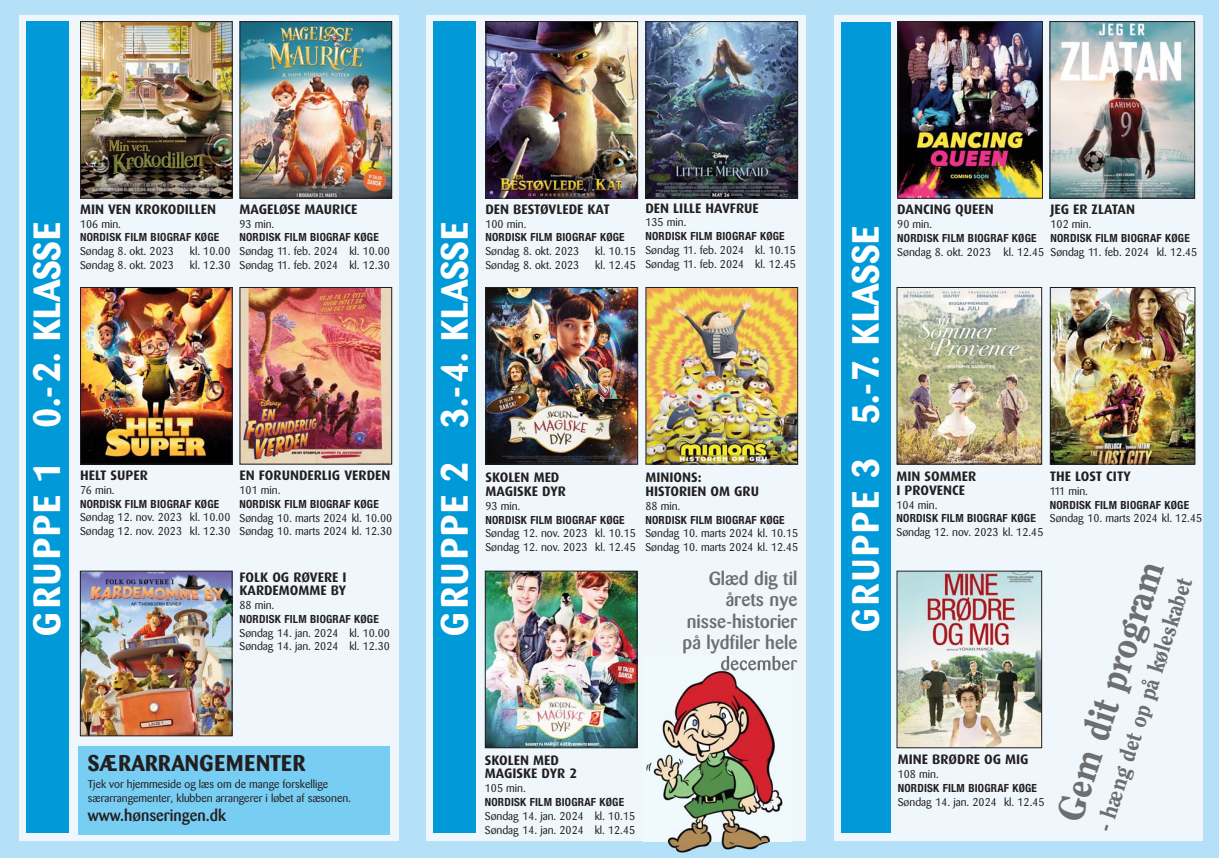
<style>
.page{position:relative;width:1219px;height:858px;background:#fff}
.page>*{position:absolute;margin:0;border:0;box-sizing:border-box;transform-origin:0 0}
.t1{font:700 37.5px "Barmeno";letter-spacing:.045em;color:#fff}
.t2{font:800 37.5px "Clearface";color:#6d6e70}
.t3{font:800 22.5px "Clearface";color:#6d6e70}
.t4{font:700 22.5px "Barmeno";letter-spacing:.02em;color:#231f20}
.t5{font:500 18.75px/21.2px "Barmeno";color:#6d6e70;text-align:right}
.t6{font:500 16.25px "Barmeno";color:#231f20}
.t7{font:700 13.75px/13.8px "Dax";color:#231f20}
.t8{font:11.25px/13.8px "Barmeno";color:#231f20}
.t9{font:700 condensed 11.25px "Helvetica Neue";letter-spacing:.02em;color:#231f20}
</style>
<div class="page">
<div style="left:0;top:0;width:1219px;height:857px;background:#b4e0f8"></div>
<div style="left:834px;top:16px;width:368px;height:824px;background:#eff7fc"></div>
<div style="left:19px;top:16px;width:379px;height:824px;background:#eff7fc"></div>
<div style="left:426px;top:16px;width:380px;height:824px;background:#eff7fc"></div>
<div style="left:26px;top:21px;width:43px;height:812px;background:#009ad9"></div>
<div style="left:434px;top:21px;width:42px;height:812px;background:#009ad9"></div>
<div style="left:841px;top:22px;width:50px;height:811px;background:#009ad9"></div>
<img style="left:82px;top:23px;width:149px;height:173px">
<div style="left:80px;top:21px;width:153px;height:177px;border:1px solid #231f20"></div>
<img style="left:82px;top:289px;width:149px;height:173px">
<div style="left:80px;top:287px;width:153px;height:177px;border:1px solid #231f20"></div>
<img style="left:82px;top:572px;width:148px;height:162px">
<div style="left:80px;top:570px;width:152px;height:166px;border:1px solid #231f20"></div>
<img style="left:242px;top:23px;width:148px;height:173px">
<div style="left:240px;top:21px;width:152px;height:177px;border:1px solid #231f20"></div>
<img style="left:242px;top:289px;width:148px;height:173px">
<div style="left:240px;top:287px;width:152px;height:177px;border:1px solid #231f20"></div>
<img style="left:488px;top:23px;width:148px;height:173px">
<div style="left:486px;top:21px;width:152px;height:177px;border:1px solid #231f20"></div>
<img style="left:488px;top:289px;width:148px;height:173px">
<div style="left:486px;top:287px;width:152px;height:177px;border:1px solid #231f20"></div>
<img style="left:648px;top:23px;width:148px;height:173px">
<div style="left:646px;top:21px;width:152px;height:177px;border:1px solid #231f20"></div>
<img style="left:648px;top:289px;width:148px;height:173px">
<div style="left:646px;top:287px;width:152px;height:177px;border:1px solid #231f20"></div>
<img style="left:487px;top:572px;width:148px;height:174px">
<div style="left:485px;top:570px;width:152px;height:178px;border:1px solid #231f20"></div>
<img style="left:899px;top:23px;width:142px;height:173px">
<div style="left:897px;top:21px;width:146px;height:177px;border:1px solid #231f20"></div>
<img style="left:899px;top:289px;width:141px;height:173px">
<div style="left:897px;top:287px;width:145px;height:177px;border:1px solid #231f20"></div>
<img style="left:899px;top:572px;width:141px;height:174px">
<div style="left:897px;top:570px;width:145px;height:178px;border:1px solid #231f20"></div>
<img style="left:1052px;top:23px;width:141px;height:173px">
<div style="left:1050px;top:21px;width:145px;height:177px;border:1px solid #231f20"></div>
<img style="left:1052px;top:289px;width:141px;height:173px">
<div style="left:1050px;top:287px;width:145px;height:177px;border:1px solid #231f20"></div>
<img style="left:642px;top:670px;width:150px;height:183px">
<img style="left:721px;top:655px;width:71px;height:15px">
<div style="left:78px;top:746px;width:312px;height:88px;background:#78cdf3"></div>
<p class="t7" style="left:645px;top:202px;width:115px">DEN LILLE HAVFRUE</p>
<p class="t8" style="left:645px;top:216px;width:43px">135 min.</p>
<p class="t9" style="left:645px;top:232px;width:141px">NORDISK FILM BIOGRAF KØGE</p>
<p class="t8" style="left:645px;top:244px;width:152px">Søndag 11. feb. 2024 kl. 10.15<br>Søndag 11. feb. 2024 kl. 12.45</p>
<p class="t7" style="left:239px;top:203px;width:120px">MAGELØSE MAURICE</p>
<p class="t8" style="left:239px;top:218px;width:36px">93 min.</p>
<p class="t9" style="left:239px;top:233px;width:141px">NORDISK FILM BIOGRAF KØGE</p>
<p class="t8" style="left:239px;top:245px;width:152px">Søndag 11. feb. 2024 kl. 10.00<br>Søndag 11. feb. 2024 kl. 12.30</p>
<p class="t7" style="left:485px;top:203px;width:126px">DEN BESTØVLEDE KAT</p>
<p class="t8" style="left:485px;top:218px;width:43px">100 min.</p>
<p class="t9" style="left:485px;top:233px;width:141px">NORDISK FILM BIOGRAF KØGE</p>
<p class="t8" style="left:485px;top:245px;width:95px">Søndag 8. okt. 2023</p>
<p class="t8" style="left:595px;top:245px;width:42px">kl. 10.15</p>
<p class="t8" style="left:485px;top:259px;width:95px">Søndag 8. okt. 2023</p>
<p class="t8" style="left:595px;top:259px;width:42px">kl. 12.45</p>
<p class="t7" style="left:80px;top:203px;width:138px">MIN VEN KROKODILLEN</p>
<p class="t8" style="left:80px;top:218px;width:43px">106 min.</p>
<p class="t9" style="left:80px;top:233px;width:141px">NORDISK FILM BIOGRAF KØGE</p>
<p class="t8" style="left:80px;top:245px;width:95px">Søndag 8. okt. 2023</p>
<p class="t8" style="left:190px;top:245px;width:42px">kl. 10.00</p>
<p class="t8" style="left:80px;top:259px;width:95px">Søndag 8. okt. 2023</p>
<p class="t8" style="left:190px;top:259px;width:42px">kl. 12.30</p>
<h1 class="t1" style="left:31px;top:635px;width:414px;rotate:-90deg">GRUPPE 1 0.-2. KLASSE</h1>
<h1 class="t1" style="left:439px;top:635px;width:414px;rotate:-90deg">GRUPPE 2 3.-4. KLASSE</h1>
<h1 class="t1" style="left:850px;top:632px;width:408px;rotate:-90deg">GRUPPE 3 5.-7. KLASSE</h1>
<p class="t7" style="left:80px;top:469px;width:69px">HELT SUPER</p>
<p class="t8" style="left:80px;top:484px;width:36px">76 min.</p>
<p class="t9" style="left:80px;top:499px;width:141px">NORDISK FILM BIOGRAF KØGE</p>
<p class="t8" style="left:80px;top:511px;width:152px">Søndag 12. nov. 2023 kl. 10.00<br>Søndag 12. nov. 2023 kl. 12.30</p>
<p class="t7" style="left:239px;top:469px;width:152px">EN FORUNDERLIG VERDEN</p>
<p class="t8" style="left:239px;top:484px;width:43px">101 min.</p>
<p class="t9" style="left:239px;top:500px;width:141px">NORDISK FILM BIOGRAF KØGE</p>
<p class="t8" style="left:239px;top:511px;width:154px">Søndag 10. marts 2024 kl. 10.00<br>Søndag 10. marts 2024 kl. 12.30</p>
<p class="t7" style="left:645px;top:471px;width:115px">MINIONS:<br>HISTORIEN OM GRU</p>
<p class="t8" style="left:645px;top:500px;width:36px">88 min.</p>
<p class="t9" style="left:645px;top:515px;width:141px">NORDISK FILM BIOGRAF KØGE</p>
<p class="t8" style="left:645px;top:527px;width:154px">Søndag 10. marts 2024 kl. 10.15<br>Søndag 10. marts 2024 kl. 12.45</p>
<p class="t7" style="left:485px;top:471px;width:82px">SKOLEN MED<br>MAGISKE DYR</p>
<p class="t8" style="left:485px;top:500px;width:36px">93 min.</p>
<p class="t9" style="left:485px;top:515px;width:141px">NORDISK FILM BIOGRAF KØGE</p>
<p class="t8" style="left:485px;top:527px;width:152px">Søndag 12. nov. 2023 kl. 10.15<br>Søndag 12. nov. 2023 kl. 12.45</p>
<h3 class="t5" style="left:683px;top:569px;width:116px">Glæd dig til årets nye nisse-historier på lydfiler hele</h3>
<p class="t7" style="left:239px;top:571px;width:109px">FOLK OG RØVERE I<br>KARDEMOMME BY</p>
<p class="t8" style="left:239px;top:599px;width:36px">88 min.</p>
<p class="t9" style="left:239px;top:614px;width:141px">NORDISK FILM BIOGRAF KØGE</p>
<p class="t8" style="left:239px;top:626px;width:152px">Søndag 14. jan. 2024 kl. 10.00<br>Søndag 14. jan. 2024 kl. 12.30</p>
<h2 class="t4" style="left:88px;top:753px;width:219px">SÆRARRANGEMENTER</h2>
<p class="t8" style="left:88px;top:778px;width:265px">Tjek vor hjemmeside og læs om de mange forskellige særarrangementer, klubben arrangerer i løbet af sæsonen.</p>
<h3 class="t6" style="left:88px;top:809px;width:140px">www.hønseringen.dk</h3>
<p class="t7" style="left:485px;top:754px;width:94px">SKOLEN MED<br>MAGISKE DYR 2</p>
<p class="t8" style="left:485px;top:782px;width:43px">105 min.</p>
<p class="t9" style="left:485px;top:797px;width:141px">NORDISK FILM BIOGRAF KØGE</p>
<p class="t8" style="left:485px;top:809px;width:152px">Søndag 14. jan. 2024 kl. 10.15<br>Søndag 14. jan. 2024 kl. 12.45</p>
<p class="t7" style="left:1050px;top:203px;width:86px">JEG ER ZLATAN</p>
<p class="t8" style="left:1050px;top:218px;width:43px">102 min.</p>
<p class="t9" style="left:1050px;top:234px;width:141px">NORDISK FILM BIOGRAF KØGE</p>
<p class="t8" style="left:1050px;top:245px;width:148px">Søndag 11. feb. 2024 kl. 12.45</p>
<p class="t7" style="left:897px;top:203px;width:98px">DANCING QUEEN</p>
<p class="t8" style="left:897px;top:218px;width:36px">90 min.</p>
<p class="t9" style="left:897px;top:234px;width:141px">NORDISK FILM BIOGRAF KØGE</p>
<p class="t8" style="left:897px;top:246px;width:148px">Søndag 8. okt. 2023 kl. 12.45</p>
<p class="t7" style="left:1050px;top:470px;width:82px">THE LOST CITY</p>
<p class="t8" style="left:1050px;top:485px;width:40px">111 min.</p>
<p class="t9" style="left:1050px;top:500px;width:141px">NORDISK FILM BIOGRAF KØGE</p>
<p class="t8" style="left:1050px;top:512px;width:154px">Søndag 10. marts 2024 kl. 12.45</p>
<p class="t7" style="left:896px;top:470px;width:81px">MIN SOMMER<br>I PROVENCE</p>
<p class="t8" style="left:896px;top:499px;width:43px">104 min.</p>
<p class="t9" style="left:896px;top:514px;width:141px">NORDISK FILM BIOGRAF KØGE</p>
<p class="t8" style="left:896px;top:526px;width:148px">Søndag 12. nov. 2023 kl. 12.45</p>
<p class="t7" style="left:898px;top:753px;width:132px">MINE BRØDRE OG MIG</p>
<p class="t8" style="left:898px;top:768px;width:43px">108 min.</p>
<p class="t9" style="left:898px;top:783px;width:141px">NORDISK FILM BIOGRAF KØGE</p>
<p class="t8" style="left:898px;top:795px;width:148px">Søndag 14. jan. 2024 kl. 12.45</p>
<h1 class="t2" style="left:1053px;top:814px;width:272px;rotate:-72deg">Gem dit program</h1>
<h2 class="t3" style="left:1094px;top:827px;width:267px;rotate:-72deg">- hæng det op på køleskabet</h2>
</div>
